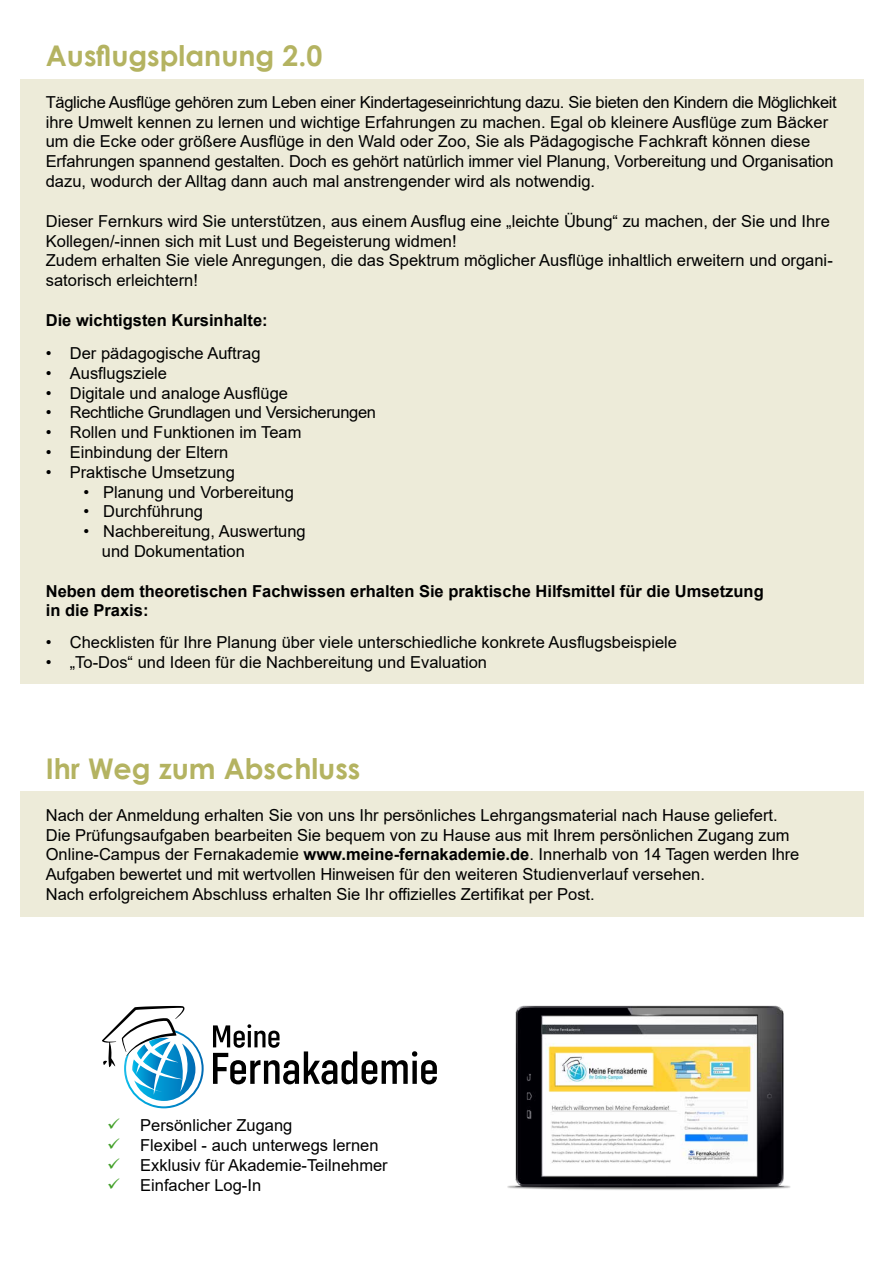
<style>
.page{position:relative;width:893px;height:1263px;background:#fff}
.page>*{position:absolute;margin:0;border:0;box-sizing:border-box;transform-origin:0 0}
.t1{font:700 28.5px "Century Gothic";color:#b4b361}
.t2{font:16.5px/19.8px "Arial";color:#000}
.t3{font:700 16.5px/19.8px "Arial";color:#000}
.t4{font:16.5px "Arial";letter-spacing:-.02em;color:#000}
.s1{font-weight:700}
.s2{color:#44a12b}
</style>
<div class="page">
<img style="left:507px;top:1005px;width:284px;height:185px">
<svg style="left:213px;top:1024px;width:224px;height:60px"></svg>
<svg style="left:102px;top:1006px;width:102px;height:102px"></svg>
<div style="left:20px;top:79px;width:844px;height:604px;background:#edebd9"></div>
<div style="left:20px;top:792px;width:844px;height:125px;background:#edebd9"></div>
<h1 class="t1" style="left:46px;top:34px;width:278px">Ausflugsplanung 2.0</h1>
<p class="t2" style="left:46px;top:92px;width:793px">Tägliche Ausflüge gehören zum Leben einer Kindertageseinrichtung dazu. Sie bieten den Kindern die Möglichkeit ihre Umwelt kennen zu lernen und wichtige Erfahrungen zu machen. Egal ob kleinere Ausflüge zum Bäcker um die Ecke oder größere Ausflüge in den Wald oder Zoo, Sie als Pädagogische Fachkraft können diese Erfahrungen spannend gestalten. Doch es gehört natürlich immer viel Planung, Vorbereitung und Organisation dazu, wodurch der Alltag dann auch mal anstrengender wird als notwendig.</p>
<p class="t2" style="left:46px;top:211px;width:788px">Dieser Fernkurs wird Sie unterstützen, aus einem Ausflug eine „leichte Übung“ zu machen, der Sie und Ihre Kollegen/-innen sich mit Lust und Begeisterung widmen!<br>Zudem erhalten Sie viele Anregungen, die das Spektrum möglicher Ausflüge inhaltlich erweitern und organi&shy;satorisch erleichtern!</p>
<p class="t3" style="left:46px;top:310px;width:223px">Die wichtigsten Kursinhalte:</p>
<p class="t2" style="left:46px;top:343px;width:216px">• Der pädagogische Auftrag</p>
<p class="t2" style="left:46px;top:363px;width:123px">• Ausflugsziele</p>
<p class="t2" style="left:46px;top:383px;width:244px">• Digitale und analoge Ausflüge</p>
<p class="t4" style="left:46px;top:401px;width:332px">• Rechtliche Grundlagen und Versicherungen</p>
<p class="t2" style="left:46px;top:422px;width:257px">• Rollen und Funktionen im Team</p>
<p class="t2" style="left:46px;top:442px;width:184px">• Einbindung der Eltern</p>
<p class="t2" style="left:46px;top:462px;width:191px">• Praktische Umsetzung</p>
<p class="t2" style="left:84px;top:482px;width:212px">• Planung und Vorbereitung</p>
<p class="t2" style="left:84px;top:502px;width:121px">• Durchführung</p>
<p class="t2" style="left:102px;top:521px;width:205px;text-indent:-18px">• Nachbereitung, Auswertung und Dokumentation</p>
<p class="t3" style="left:46px;top:581px;width:719px">Neben dem theoretischen Fachwissen erhalten Sie praktische Hilfsmittel für die Umsetzung in die Praxis:</p>
<p class="t2" style="left:46px;top:632px;width:633px">• Checklisten für Ihre Planung über viele unterschiedliche konkrete Ausflugsbeispiele</p>
<p class="t2" style="left:46px;top:652px;width:443px">• „To-Dos“ und Ideen für die Nachbereitung und Evaluation</p>
<h1 class="t1" style="left:46px;top:747px;width:316px">Ihr Weg zum Abschluss</h1>
<p class="t2" style="left:46px;top:805px;width:755px">Nach der Anmeldung erhalten Sie von uns Ihr persönliches Lehrgangsmaterial nach Hause geliefert.<br>Die Prüfungsaufgaben bearbeiten Sie bequem von zu Hause aus mit Ihrem persönlichen Zugang zum Online-Campus der Fernakademie <span class="s1">www.meine-fernakademie.de</span>. Innerhalb von 14 Tagen werden Ihre Aufgaben bewertet und mit wertvollen Hinweisen für den weiteren Studienverlauf versehen.<br>Nach erfolgreichem Abschluss erhalten Sie Ihr offizielles Zertifikat per Post.</p>
<p class="t2" style="left:107px;top:1116px;width:187px"><span class="s2">✓</span> Persönlicher Zugang</p>
<p class="t2" style="left:107px;top:1135px;width:273px"><span class="s2">✓</span> Flexibel - auch unterwegs lernen</p>
<p class="t2" style="left:107px;top:1155px;width:282px"><span class="s2">✓</span> Exklusiv für Akademie-Teilnehmer</p>
<p class="t2" style="left:107px;top:1175px;width:156px"><span class="s2">✓</span> Einfacher Log-In</p>
</div>
